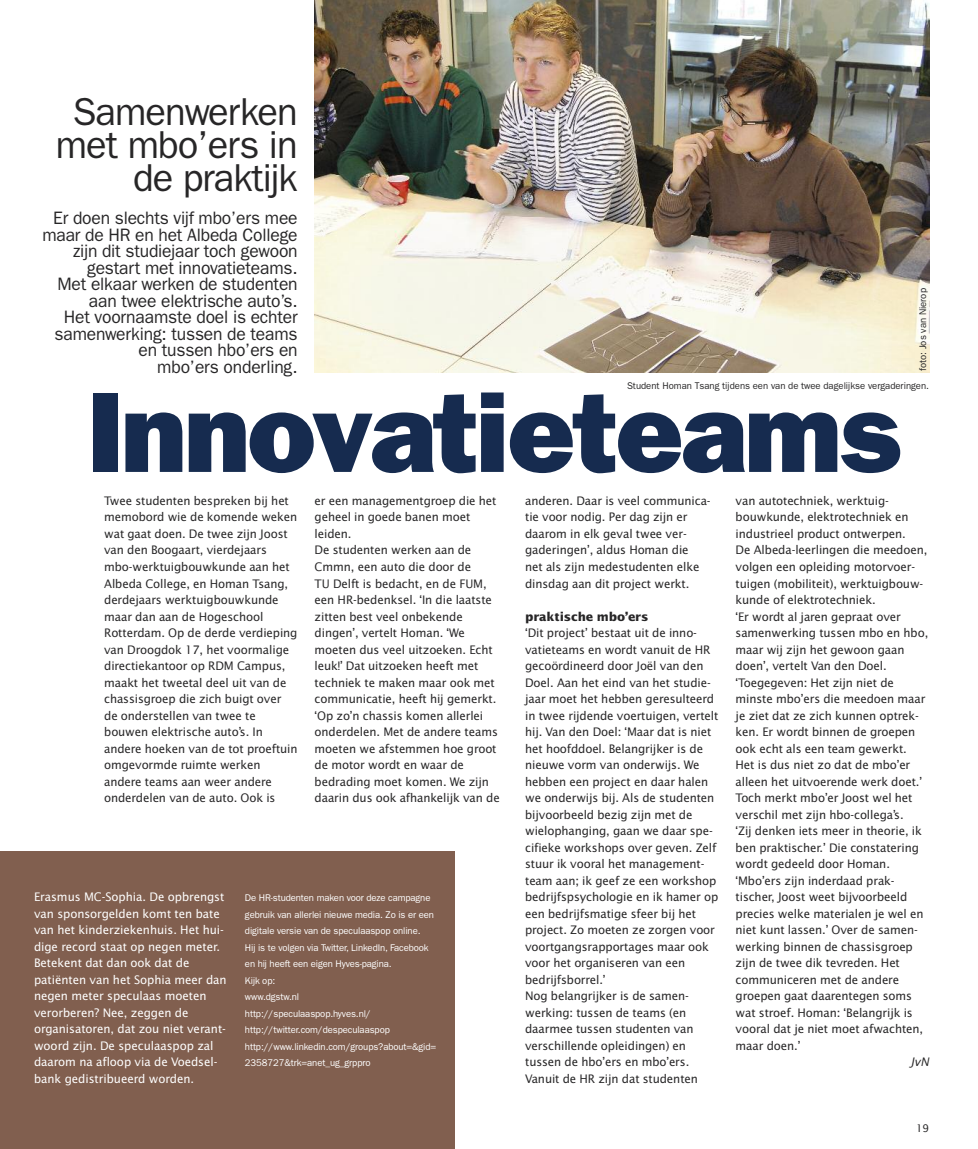
<style>
.page{position:relative;width:978px;height:1149px;background:#fff}
.page>*{position:absolute;margin:0;border:0;box-sizing:border-box;transform-origin:0 0}
.t1{font:800 114px "Franklin Gothic";letter-spacing:-.025em;color:#162b4f}
.t2{font:39px/33px "Franklin Gothic";letter-spacing:-.025em;color:#272627;text-align:right}
.t3{font:18px/16.5px "Franklin Gothic";letter-spacing:-.01em;color:#272627;text-align:right}
.t4{font:700 12px "Lucida Sans";letter-spacing:-.01em;color:#272627}
.t5{font:11.7px/16.5px "Lucida Sans";letter-spacing:-.01em;color:#272627}
.t6{font:11.7px/16.5px "Lucida Sans";letter-spacing:-.005em;color:#fff}
.t7{font:italic 11.7px "Lucida Sans";color:#272627}
.t8{font:10.5px "Lucida Sans";color:#272627}
.t9{font:9.75px/16.5px "Franklin Gothic";letter-spacing:-.01em;color:#fff}
.t10{font:9.75px "Franklin Gothic";color:#272627}
</style>
<div class="page">
<div style="left:0;top:851px;width:455px;height:297px;background:#815f4f"></div>
<img style="left:315px;top:0;width:614px;height:373px">
<h2 class="t2" style="left:56px;top:98px;width:243px">Samenwerken met mbo’ers in de praktijk</h2>
<p class="t3" style="left:42px;top:211px;width:257px">Er doen slechts vijf mbo’ers mee maar de HR en het Albeda College zijn dit studiejaar toch gewoon gestart met innovatieteams.<br>Met elkaar werken de studenten aan twee elektrische auto’s.<br>Het voornaamste doel is echter samenwerking: tussen de teams en tussen hbo’ers en<br>mbo’ers onderling.</p>
<h1 class="t1" style="left:87px;top:393px;width:815px">Innovatieteams</h1>
<p class="t10" style="left:919px;top:371px;width:84px;rotate:-90deg">foto: Jos van Nierop</p>
<p class="t10" style="left:627px;top:382px;width:304px">Student Homan Tsang tijdens een van de twee dagelijkse vergaderingen.</p>
<p class="t5" style="left:104px;top:493px;width:195px">Twee studenten bespreken bij het memobord wie de komende weken wat gaat doen. De twee zijn Joost van den Boogaart, vierdejaars mbo-werktuigbouwkunde aan het<br>Albeda College, en Homan Tsang, derdejaars werktuigbouwkunde maar dan aan de Hogeschool<br>Rotterdam. Op de derde verdieping van Droogdok 17, het voormalige directiekantoor op RDM Campus, maakt het tweetal deel uit van de chassisgroep die zich buigt over de onderstellen van twee te bouwen elektrische auto’s. In andere hoeken van de tot proeftuin omgevormde ruimte werken andere teams aan weer andere onderdelen van de auto. Ook is</p>
<p class="t5" style="left:315px;top:493px;width:187px">er een managementgroep die het geheel in goede banen moet leiden.<br>De studenten werken aan de<br>Cmmn, een auto die door de<br>TU Delft is bedacht, en de FUM, een HR-bedenksel. ‘In die laatste zitten best veel onbekende dingen’, vertelt Homan. ‘We moeten dus veel uitzoeken. Echt leuk!’ Dat uitzoeken heeft met techniek te maken maar ook met communicatie, heeft hij gemerkt. ‘Op zo’n chassis komen allerlei onderdelen. Met de andere teams moeten we afstemmen hoe groot de motor wordt en waar de bedrading moet komen. We zijn daarin dus ook afhankelijk van de</p>
<p class="t5" style="left:525px;top:493px;width:187px">anderen. Daar is veel communica&shy;tie voor nodig. Per dag zijn er daarom in elk geval twee ver&shy;gaderingen’, aldus Homan die<br>net als zijn medestudenten elke dinsdag aan dit project werkt.</p>
<p class="t4" style="left:525px;top:611px;width:125px">praktische mbo’ers</p>
<p class="t5" style="left:525px;top:625px;width:195px">‘Dit project’ bestaat uit de inno&shy;vatieteams en wordt vanuit de HR gecoördineerd door Joël van den<br>Doel. Aan het eind van het studie&shy;jaar moet het hebben geresulteerd in twee rijdende voertuigen, vertelt hij. Van den Doel: ‘Maar dat is niet het hoofddoel. Belangrijker is de nieuwe vorm van onderwijs. We hebben een project en daar halen we onderwijs bij. Als de studenten bijvoorbeeld bezig zijn met de wielophanging, gaan we daar spe&shy;cifieke workshops over geven. Zelf stuur ik vooral het management&shy;team aan; ik geef ze een workshop bedrijfspsychologie en ik hamer op een bedrijfsmatige sfeer bij het project. Zo moeten ze zorgen voor voortgangsrapportages maar ook voor het organiseren van een bedrijfsborrel.’<br>Nog belangrijker is de samen&shy;werking: tussen de teams (en daarmee tussen studenten van verschillende opleidingen) en tussen de hbo’ers en mbo’ers.<br>Vanuit de HR zijn dat studenten</p>
<p class="t6" style="left:34px;top:889px;width:194px">Erasmus MC-Sophia. De opbrengst van sponsorgelden komt ten bate van het kinderziekenhuis. Het hui&shy;dige record staat op negen meter.<br>Betekent dat dan ook dat de patiënten van het Sophia meer dan negen meter speculaas moeten verorberen? Nee, zeggen de organisatoren, dat zou niet verant&shy;woord zijn. De speculaaspop zal daarom na afloop via de Voedsel&shy;bank gedistribueerd worden.</p>
<p class="t9" style="left:245px;top:890px;width:193px">De HR-studenten maken voor deze campagne gebruik van allerlei nieuwe media. Zo is er een digitale versie van de speculaaspop online.<br>Hij is te volgen via Twitter, LinkedIn, Facebook en hij heeft een eigen Hyves-pagina.<br>Kijk op:<br>www.dgstw.nl<br>http://speculaaspop.hyves.nl/ http://twitter.com/despeculaaspop http://www.linkedin.com/groups?about=&amp;gid= 2358727&amp;trk=anet_ug_grppro</p>
<p class="t5" style="left:736px;top:493px;width:194px">van autotechniek, werktuig&shy;bouwkunde, elektrotechniek en industrieel product ontwerpen.<br>De Albeda-leerlingen die meedoen, volgen een opleiding motorvoer&shy;tuigen (mobiliteit), werktuigbouw&shy;kunde of elektrotechniek.<br>‘Er wordt al jaren gepraat over samenwerking tussen mbo en hbo, maar wij zijn het gewoon gaan doen’, vertelt Van den Doel. ‘Toegegeven: Het zijn niet de minste mbo’ers die meedoen maar je ziet dat ze zich kunnen optrek&shy;ken. Er wordt binnen de groepen ook echt als een team gewerkt.<br>Het is dus niet zo dat de mbo’er alleen het uitvoerende werk doet.’<br>Toch merkt mbo’er Joost wel het verschil met zijn hbo-collega’s.<br>‘Zij denken iets meer in theorie, ik ben praktischer.’ Die constatering wordt gedeeld door Homan. ‘Mbo’ers zijn inderdaad prak&shy;tischer, Joost weet bijvoorbeeld precies welke materialen je wel en niet kunt lassen.’ Over de samen&shy;werking binnen de chassisgroep zijn de twee dik tevreden. Het communiceren met de andere groepen gaat daarentegen soms wat stroef. Homan: ‘Belangrijk is vooral dat je niet moet afwachten, maar doen.’</p>
<p class="t7" style="left:910px;top:1057px;width:21px">JvN</p>
<p class="t8" style="left:916px;top:1123px;width:15px">19</p>
</div>
